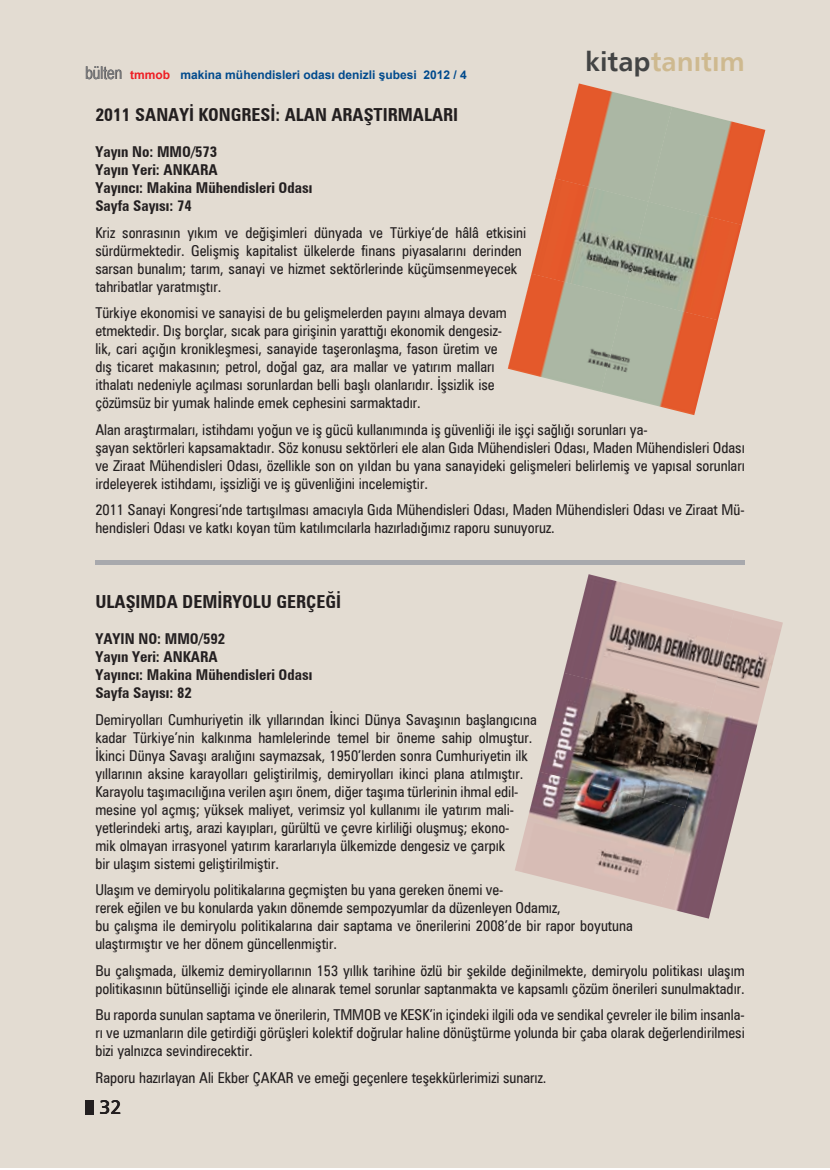
<style>
.page{position:relative;width:830px;height:1170px;background:#fff}
.page>*{position:absolute;margin:0;border:0;box-sizing:border-box;transform-origin:0 0}
.t1{font:27px "Humanist 777 BT Bold B";color:#ceb98f}
.t2{font:19.5px "Humanist 777 BT Roman B";color:#231f20}
.t3{font:700 condensed 18px "Zurich BT";color:#231f20}
.t4{font:condensed 15px/18px "Zurich BT";color:#231f20}
.t5{font:700 condensed 15px/18px "Zurich BT";color:#231f20}
.t6{font:700 12px "Arial";color:#004a8d}
.s1{font-family:"Arial Narrow";font-weight:400;font-size:17.7px;color:#231f20}
.s2{color:#ee1d23}
.s3{color:#434444}
</style>
<div class="page">
<div style="left:1px;top:0;width:828px;height:1167px;background:#e3dcd2"></div>
<img style="left:85px;top:1100px;width:9px;height:14px">
<img style="left:555px;top:83px;width:117px;height:95px">
<img style="left:648px;top:107px;width:117px;height:118px">
<img style="left:531px;top:178px;width:117px;height:95px">
<img style="left:624px;top:201px;width:117px;height:119px">
<img style="left:507px;top:273px;width:117px;height:119px">
<img style="left:600px;top:297px;width:117px;height:118px">
<div style="left:95px;top:560px;width:649px;height:5px;background:#a8a9ad"></div>
<img style="left:564px;top:574px;width:167px;height:98px">
<img style="left:660px;top:610px;width:122px;height:308px">
<img style="left:539px;top:672px;width:170px;height:136px">
<img style="left:515px;top:771px;width:170px;height:135px">
<p class="t6" style="left:85px;top:66px;width:383px"><span class="s1">bülten</span> <span class="s2">tmmob</span> makina mühendisleri odası denizli şubesi 2012 / 4</p>
<h1 class="t1" style="left:585px;top:44px;width:161px"><span class="s3">kitap</span>tanıtım</h1>
<p class="t3" style="left:95px;top:104px;width:364px">2011 SANAYİ KONGRESİ: ALAN ARAŞTIRMALARI</p>
<p class="t5" style="left:95px;top:143px;width:218px">Yayın No: MMO/573<br>Yayın Yeri: ANKARA<br>Yayıncı: Makina Mühendisleri Odası<br>Sayfa Sayısı: 74</p>
<p class="t4" style="left:95px;top:223px;width:432px">Kriz sonrasının yıkım ve değişimleri dünyada ve Türkiye‘de hâlâ etkisini sürdürmektedir. Gelişmiş kapitalist ülkelerde finans piyasalarını derinden sarsan bunalım; tarım, sanayi ve hizmet sektörlerinde küçümsenmeyecek tahribatlar yaratmıştır.</p>
<p class="t4" style="left:95px;top:304px;width:412px">Türkiye ekonomisi ve sanayisi de bu gelişmelerden payını almaya devam etmektedir. Dış borçlar, sıcak para girişinin yarattığı ekonomik dengesiz&shy;lik, cari açığın kronikleşmesi, sanayide taşeronlaşma, fason üretim ve dış ticaret makasının; petrol, doğal gaz, ara mallar ve yatırım malları ithalatı nedeniyle açılması sorunlardan belli başlı olanlarıdır. İşsizlik ise çözümsüz bir yumak halinde emek cephesini sarmaktadır.</p>
<p class="t4" style="left:95px;top:420px;width:650px">Alan araştırmaları, istihdamı yoğun ve iş gücü kullanımında iş güvenliği ile işçi sağlığı sorunları ya-<br>şayan sektörleri kapsamaktadır. Söz konusu sektörleri ele alan Gıda Mühendisleri Odası, Maden Mühendisleri Odası ve Ziraat Mühendisleri Odası, özellikle son on yıldan bu yana sanayideki gelişmeleri belirlemiş ve yapısal sorunları irdeleyerek istihdamı, işsizliği ve iş güvenliğini incelemiştir.</p>
<p class="t4" style="left:95px;top:501px;width:650px">2011 Sanayi Kongresi‘nde tartışılması amacıyla Gıda Mühendisleri Odası, Maden Mühendisleri Odası ve Ziraat Mü&shy;hendisleri Odası ve katkı koyan tüm katılımcılarla hazırladığımız raporu sunuyoruz.</p>
<p class="t3" style="left:95px;top:590px;width:247px">ULAŞIMDA DEMİRYOLU GERÇEĞİ</p>
<p class="t5" style="left:95px;top:629px;width:218px">YAYIN NO: MMO/592<br>Yayın Yeri: ANKARA<br>Yayıncı: Makina Mühendisleri Odası<br>Sayfa Sayısı: 82</p>
<p class="t4" style="left:95px;top:710px;width:442px">Demiryolları Cumhuriyetin ilk yıllarından İkinci Dünya Savaşının başlangıcına kadar Türkiye’nin kalkınma hamlelerinde temel bir öneme sahip olmuştur.<br>İkinci Dünya Savaşı aralığını saymazsak, 1950’lerden sonra Cumhuriyetin ilk yıllarının aksine karayolları geliştirilmiş, demiryolları ikinci plana atılmıştır.<br>Karayolu taşımacılığına verilen aşırı önem, diğer taşıma türlerinin ihmal edil&shy;mesine yol açmış; yüksek maliyet, verimsiz yol kullanımı ile yatırım mali&shy;yetlerindeki artış, arazi kayıpları, gürültü ve çevre kirliliği oluşmuş; ekono-<br>mik olmayan irrasyonel yatırım kararlarıyla ülkemizde dengesiz ve çarpık<br>bir ulaşım sistemi geliştirilmiştir.</p>
<p class="t4" style="left:95px;top:880px;width:538px">Ulaşım ve demiryolu politikalarına geçmişten bu yana gereken önemi ve-<br>rerek eğilen ve bu konularda yakın dönemde sempozyumlar da düzenleyen Odamız,<br>bu çalışma ile demiryolu politikalarına dair saptama ve önerilerini 2008’de bir rapor boyutuna ulaştırmıştır ve her dönem güncellenmiştir.</p>
<p class="t4" style="left:95px;top:961px;width:650px">Bu çalışmada, ülkemiz demiryollarının 153 yıllık tarihine özlü bir şekilde değinilmekte, demiryolu politikası ulaşım politikasının bütünselliği içinde ele alınarak temel sorunlar saptanmakta ve kapsamlı çözüm önerileri sunulmaktadır.</p>
<p class="t4" style="left:95px;top:1005px;width:650px;text-align:justify">Bu raporda sunulan saptama ve önerilerin, TMMOB ve KESK’in içindeki ilgili oda ve sendikal çevreler ile bilim insanla&shy;rı ve uzmanların dile getirdiği görüşleri kolektif doğrular haline dönüştürme yolunda bir çaba olarak değerlendirilmesi bizi yalnızca sevindirecektir.</p>
<p class="t4" style="left:95px;top:1068px;width:452px">Raporu hazırlayan Ali Ekber ÇAKAR ve emeği geçenlere teşekkürlerimizi sunarız.</p>
<h2 class="t2" style="left:99px;top:1095px;width:24px">32</h2>
</div>
